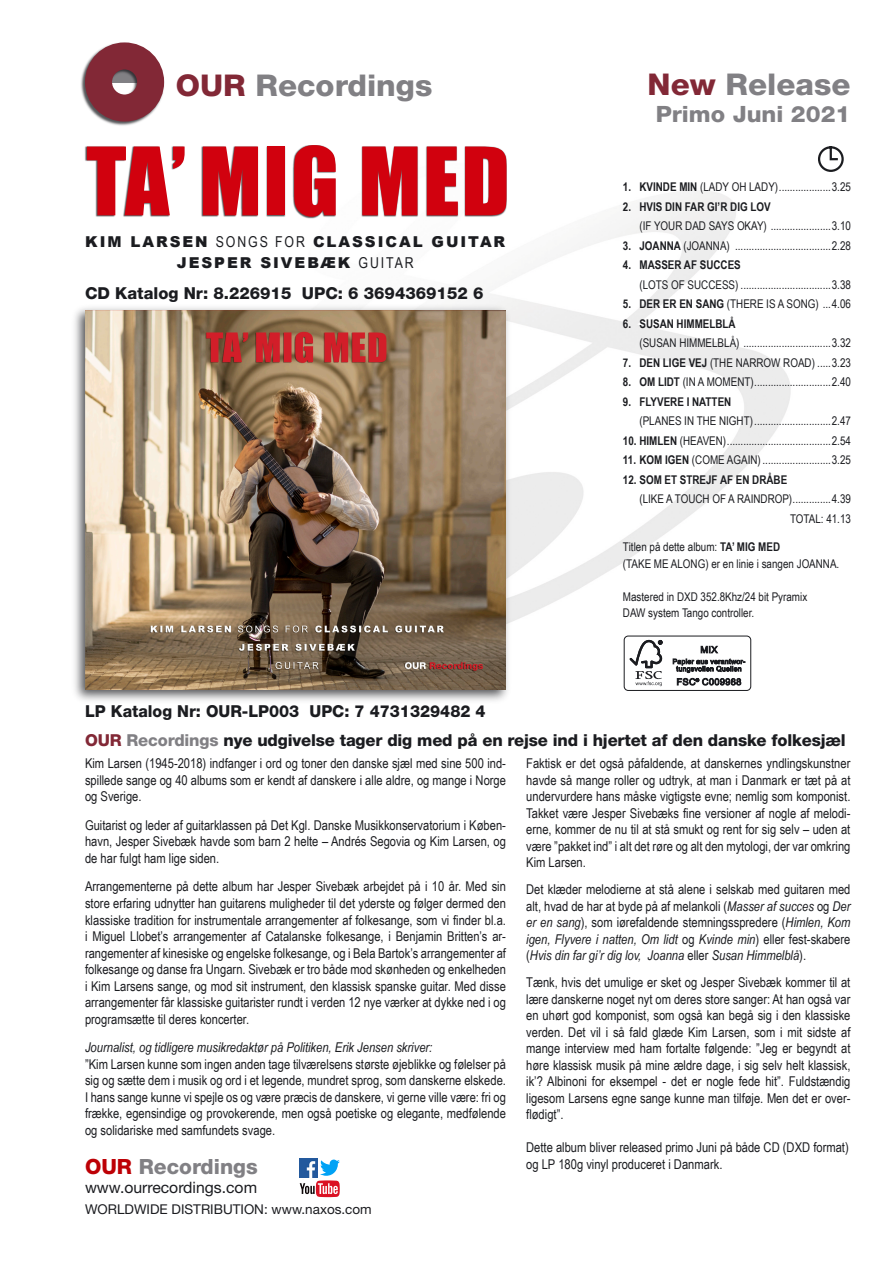
<style>
.page{position:relative;width:893px;height:1263px;background:#fff}
.page>*{position:absolute;margin:0;border:0;box-sizing:border-box;transform-origin:0 0}
.t1{font:87px "Impact";letter-spacing:.025em;color:#d1010e}
.t2{font:800 30px "Helvetica Neue";color:#818084;scale:1.04 1}
.t3{font:800 22.5px "Helvetica Neue";color:#818084;scale:1.05 1}
.t4{font:800 21px "Helvetica Neue";color:#818084}
.t5{font:800 16.5px "Helvetica Neue";letter-spacing:-.01em;color:#1b1c20}
.t6{font:15.75px "Helvetica Neue";color:#1b1c20}
.t7{font:900 15px/21px "Arial";letter-spacing:.13em;color:#1b1c20;text-align:center}
.t8{font:13.5px/16.5px "Arial Narrow";color:#1b1c20;text-align:justify}
.t9{font:italic 13.5px "Arial Narrow";color:#1b1c20}
.t10{font:13.5px "Helvetica Neue";color:#1b1c20}
.t11{font:12px/16.5px "Arial Narrow";color:#1b1c20}
.t12{font:700 12px "Arial Narrow";color:#1b1c20}
.s1{color:#822836}
.s2{font-family:"Arial Narrow";font-weight:400}
.s3{font-weight:700}
.s4{color:#818084}
.s5{color:#bd0006}
.s6{font-style:italic}
</style>
<div class="page">
<svg style="left:300px;top:1159px;width:40px;height:38px"></svg>
<img style="left:299px;top:1159px;width:19px;height:18px">
<div style="left:70px;top:304px;width:442px;height:402px;background:#1b1c20;opacity:.75"></div>
<img style="left:85px;top:310px;width:420px;height:380px">
<div style="left:80px;top:41px;width:85px;height:86px;background:#1b1c20;opacity:.75"></div>
<div style="left:85px;top:42px;width:79px;height:80px;border:27px solid #822836;border-radius:50%"></div>
<svg style="left:818px;top:146px;width:26px;height:26px"></svg>
<svg style="left:623px;top:635px;width:129px;height:55px"></svg>
<div style="left:84px;top:145px;width:423px;height:74px;background:#1b1c20;opacity:.75"></div>
<h2 class="t2" style="left:176px;top:68px;width:248px"><span class="s1">OUR</span> Recordings</h2>
<h2 class="t2" style="left:648px;top:67px;width:196px"><span class="s1">New</span> Release</h2>
<h3 class="t3" style="left:656px;top:101px;width:187px">Primo Juni 2021</h3>
<h1 class="t1" style="left:86px;top:128px;width:425px">TA’ MIG MED</h1>
<p class="t7" style="left:85px;top:231px;width:422px">KIM LARSEN <span class="s2">SONGS FOR</span> CLASSICAL GUITAR<br>JESPER SIVEBÆK <span class="s2">GUITAR</span></p>
<p class="t11" style="left:623px;top:179px;width:229px"><span class="s3">1. KVINDE MIN</span> (LADY OH LADY) ...................3.25</p>
<p class="t12" style="left:623px;top:199px;width:149px">2. HVIS DIN FAR GI’R DIG LOV</p>
<p class="t11" style="left:639px;top:218px;width:213px">(IF YOUR DAD SAYS OKAY) ......................3.10</p>
<p class="t11" style="left:623px;top:237px;width:229px"><span class="s3">3. JOANNA</span> (JOANNA) ...................................2.28</p>
<p class="t12" style="left:623px;top:258px;width:119px">4. MASSER AF SUCCES</p>
<p class="t11" style="left:639px;top:276px;width:213px">(LOTS OF SUCCESS) .................................3.38</p>
<p class="t11" style="left:623px;top:296px;width:229px"><span class="s3">5. DER ER EN SANG</span> (THERE IS A SONG) ...4.06</p>
<p class="t12" style="left:623px;top:316px;width:114px">6. SUSAN HIMMELBLÅ</p>
<p class="t11" style="left:639px;top:335px;width:213px">(SUSAN HIMMELBLÅ) ................................3.32</p>
<p class="t11" style="left:623px;top:354px;width:229px"><span class="s3">7. DEN LIGE VEJ</span> (THE NARROW ROAD) .....3.23</p>
<p class="t11" style="left:623px;top:374px;width:229px"><span class="s3">8. OM LIDT</span> (IN A MOMENT) ............................2.40</p>
<p class="t12" style="left:623px;top:394px;width:110px">9. FLYVERE I NATTEN</p>
<p class="t11" style="left:639px;top:413px;width:213px">(PLANES IN THE NIGHT) ............................2.47</p>
<p class="t11" style="left:623px;top:432px;width:229px"><span class="s3">10. HIMLEN</span> (HEAVEN) ......................................2.54</p>
<p class="t11" style="left:623px;top:452px;width:229px"><span class="s3">11. KOM IGEN</span> (COME AGAIN) .........................3.25</p>
<p class="t12" style="left:623px;top:472px;width:166px">12. SOM ET STREJF AF EN DRÅBE</p>
<p class="t11" style="left:639px;top:489px;width:213px;line-height:19.5px;text-align:right">(LIKE A TOUCH OF A RAINDROP) ..............4.39<br>TOTAL: 41.13</p>
<p class="t5" style="left:85px;top:283px;width:400px">CD Katalog Nr: 8.226915 UPC: 6 3694369152 6</p>
<p class="t5" style="left:85px;top:701px;width:402px">LP Katalog Nr: OUR-LP003 UPC: 7 4731329482 4</p>
<p class="t11" style="left:623px;top:539px;width:218px">Titlen på dette album: <span class="s3">TA’ MIG MED<br></span>(TAKE ME ALONG) er en linie i sangen JOANNA.</p>
<p class="t11" style="left:623px;top:588px;width:186px">Mastered in DXD 352.8Khz/24 bit Pyramix<br>DAW system Tango controller.</p>
<p class="t5" style="left:85px;top:730px;width:762px"><span class="s1">OUR</span> <span class="s4">Recordings</span> nye udgivelse tager dig med på en rejse ind i hjertet af den danske folkesjæl</p>
<p class="t8" style="left:85px;top:755px;width:422px">Kim Larsen (1945-2018) indfanger i ord og toner den danske sjæl med sine 500 ind&shy;spillede sange og 40 albums som er kendt af danskere i alle aldre, og mange i Norge og Sverige.</p>
<p class="t8" style="left:85px;top:817px;width:422px">Guitarist og leder af guitarklassen på Det Kgl. Danske Musikkonservatorium i Køben&shy;havn, Jesper Sivebæk havde som barn 2 helte – Andrés Segovia og Kim Larsen, og de har fulgt ham lige siden.</p>
<p class="t8" style="left:85px;top:878px;width:422px">Arrangementerne på dette album har Jesper Sivebæk arbejdet på i 10 år. Med sin store erfaring udnytter han guitarens muligheder til det yderste og følger dermed den klassiske tradition for instrumentale arrangementer af folkesange, som vi finder bl.a. i Miguel Llobet’s arrangementer af Catalanske folkesange, i Benjamin Britten’s ar&shy;rangementer af kinesiske og engelske folkesange, og i Bela Bartok’s arrangementer af folkesange og danse fra Ungarn. Sivebæk er tro både mod skønheden og enkelheden i Kim Larsens sange, og mod sit instrument, den klassisk spanske guitar. Med disse arrangementer får klassiske guitarister rundt i verden 12 nye værker at dykke ned i og programsætte til deres koncerter.</p>
<p class="t9" style="left:85px;top:1040px;width:349px">Journalist, og tidligere musikredaktør på Politiken, Erik Jensen skriver:</p>
<p class="t8" style="left:85px;top:1055px;width:422px">”Kim Larsen kunne som ingen anden tage tilværelsens største øjeblikke og følelser på sig og sætte dem i musik og ord i et legende, mundret sprog, som danskerne elskede.<br>I hans sange kunne vi spejle os og være præcis de danskere, vi gerne ville være: fri og frække, egensindige og provokerende, men også poetiske og elegante, medfølende og solidariske med samfundets svage.</p>
<h3 class="t4" style="left:85px;top:1153px;width:174px"><span class="s5">OUR</span> Recordings</h3>
<p class="t6" style="left:85px;top:1178px;width:174px">www.ourrecordings.com</p>
<p class="t10" style="left:85px;top:1201px;width:288px">WORLDWIDE DISTRIBUTION: www.naxos.com</p>
<p class="t8" style="left:526px;top:755px;width:326px">Faktisk er det også påfaldende, at danskernes yndlingskunstner havde så mange roller og udtryk, at man i Danmark er tæt på at undervurdere hans måske vigtigste evne; nemlig som komponist.<br>Takket være Jesper Sivebæks fine versioner af nogle af melodi&shy;erne, kommer de nu til at stå smukt og rent for sig selv – uden at være ”pakket ind” i alt det røre og alt den mytologi, der var omkring Kim Larsen.</p>
<p class="t8" style="left:526px;top:881px;width:326px">Det klæder melodierne at stå alene i selskab med guitaren med alt, hvad de har at byde på af melankoli (<span class="s6">Masser af succes</span> og <span class="s6">Der er en sang</span>), som iørefaldende stemningsspredere (<span class="s6">Himlen, Kom igen, Flyvere i natten, Om lidt</span> og <span class="s6">Kvinde min</span>) eller fest-skabere (<span class="s6">Hvis din far gi’r dig lov, Joanna</span> eller <span class="s6">Susan Himmelblå</span>).</p>
<p class="t8" style="left:526px;top:974px;width:326px">Tænk, hvis det umulige er sket og Jesper Sivebæk kommer til at lære danskerne noget nyt om deres store sanger: At han også var en uhørt god komponist, som også kan begå sig i den klassiske verden. Det vil i så fald glæde Kim Larsen, som i mit sidste af mange interview med ham fortalte følgende: ”Jeg er begyndt at høre klassisk musik på mine ældre dage, i sig selv helt klassisk, ik’? Albinoni for eksempel - det er nogle fede hit”. Fuldstændig ligesom Larsens egne sange kunne man tilføje. Men det er over&shy;flødigt”.</p>
<p class="t8" style="left:526px;top:1139px;width:324px">Dette album bliver released primo Juni på både CD (DXD format) og LP 180g vinyl produceret i Danmark.</p>
</div>
